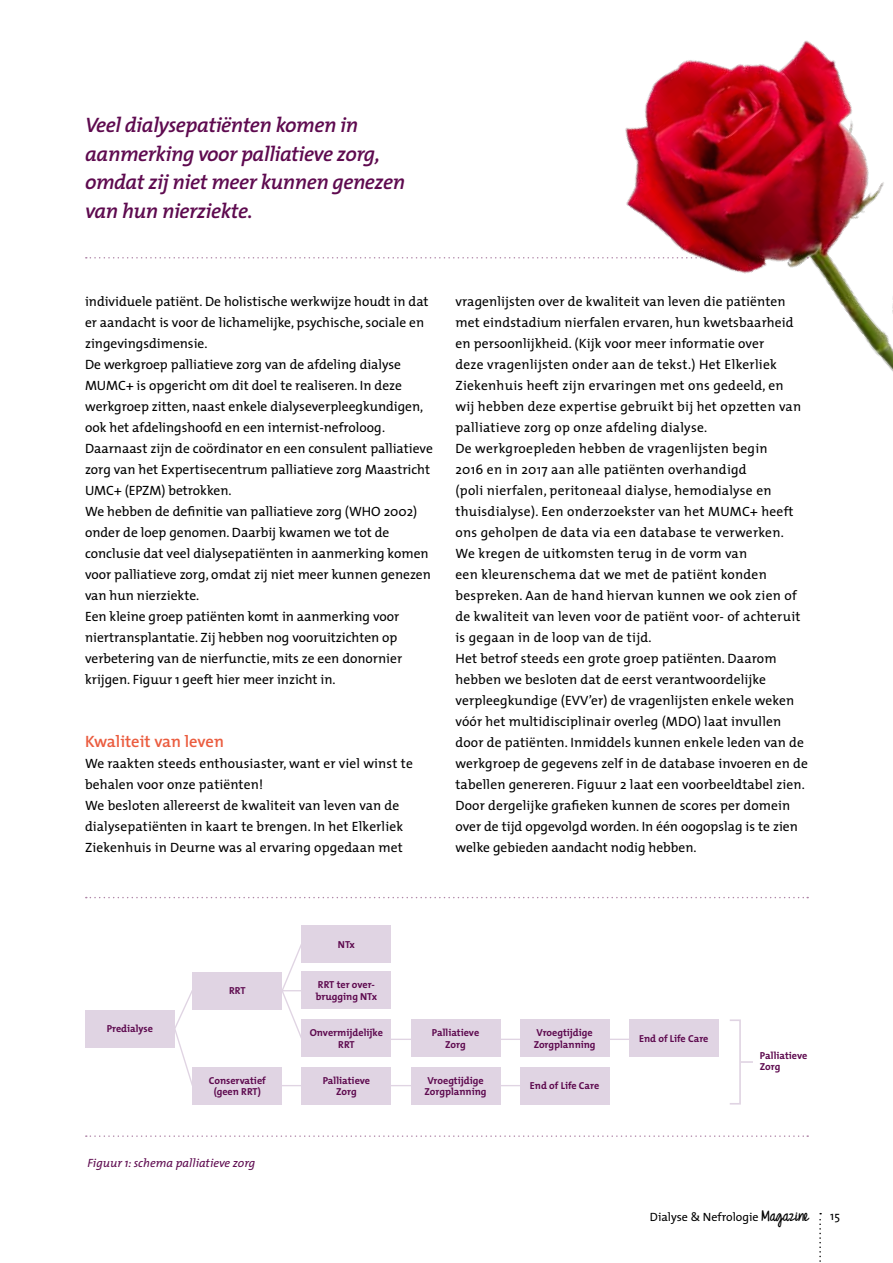
<style>
.page{position:relative;width:893px;height:1263px;background:#fff}
.page>*{position:absolute;margin:0;border:0;box-sizing:border-box;transform-origin:0 0}
.t1{font:italic 600 21px/28.5px "The Mix";letter-spacing:-.02em;color:#5e0a4f}
.t2{font:600 16.5px "The Mix";color:#eb5d40}
.t3{font:13.5px/21px "The Mix";letter-spacing:.01em;color:#000}
.t4{font:italic 12px "The Mix";color:#5e0a4f}
.t5{font:12px "The Mix";color:#000}
.t6{font:700 10.2px/11.6px "The Mix";color:#5e0a4f;text-align:center}
.s1{font-family:"Just Realize";font-weight:700;font-size:13.5px}
</style>
<div class="page">
<svg style="left:819px;top:1213px;width:2px;height:49px"></svg>
<svg style="left:86px;top:257px;width:420px;height:2px"></svg>
<hr style="left:281px;top:1085px;width:240px;height:1px;background:#e0d4e3">
<hr style="left:378px;top:1039px;width:256px;height:1px;background:#e0d4e3">
<div style="left:85px;top:1010px;width:90px;height:38px;background:#e0d4e3"></div>
<div style="left:192px;top:1067px;width:90px;height:37px;background:#e0d4e3"></div>
<div style="left:192px;top:972px;width:90px;height:38px;background:#e0d4e3"></div>
<div style="left:302px;top:1067px;width:89px;height:37px;background:#e0d4e3"></div>
<div style="left:411px;top:1067px;width:89px;height:37px;background:#e0d4e3"></div>
<div style="left:520px;top:1067px;width:89px;height:37px;background:#e0d4e3"></div>
<div style="left:411px;top:1019px;width:89px;height:38px;background:#e0d4e3"></div>
<div style="left:520px;top:1019px;width:89px;height:38px;background:#e0d4e3"></div>
<div style="left:629px;top:1019px;width:90px;height:38px;background:#e0d4e3"></div>
<div style="left:302px;top:1019px;width:89px;height:38px;background:#e0d4e3"></div>
<div style="left:302px;top:971px;width:89px;height:38px;background:#e0d4e3"></div>
<div style="left:302px;top:925px;width:89px;height:38px;background:#e0d4e3"></div>
<svg style="left:175px;top:990px;width:17px;height:96px"></svg>
<svg style="left:282px;top:942px;width:20px;height:98px"></svg>
<div style="left:729px;top:1019px;width:12px;height:85px;border:2px solid #e0d4e3"></div>
<svg style="left:741px;top:1061px;width:12px;height:2px"></svg>
<svg style="left:86px;top:897px;width:722px;height:1px"></svg>
<svg style="left:86px;top:1135px;width:722px;height:2px"></svg>
<img style="left:509px;top:40px;width:384px;height:332px">
<h1 class="t1" style="left:85px;top:110px;width:322px">Veel dialysepatiënten komen in aanmerking voor palliatieve zorg, omdat zij niet meer kunnen genezen van hun nierziekte.</h1>
<p class="t3" style="left:85px;top:291px;width:349px">individuele patiënt. De holistische werkwijze houdt in dat er aandacht is voor de lichamelijke, psychische, sociale en zingevingsdimensie.<br>De werkgroep palliatieve zorg van de afdeling dialyse MUMC+ is opgericht om dit doel te realiseren. In deze werkgroep zitten, naast enkele dialyseverpleegkundigen, ook het afdelingshoofd en een internist-nefroloog.<br>Daarnaast zijn de coördinator en een consulent palliatieve zorg van het Expertisecentrum palliatieve zorg Maastricht UMC+ (EPZM) betrokken.<br>We hebben de definitie van palliatieve zorg (WHO 2002) onder de loep genomen. Daarbij kwamen we tot de conclusie dat veel dialysepatiënten in aanmerking komen voor palliatieve zorg, omdat zij niet meer kunnen genezen van hun nierziekte.<br>Een kleine groep patiënten komt in aanmerking voor niertransplantatie. Zij hebben nog vooruitzichten op verbetering van de nierfunctie, mits ze een donornier krijgen. Figuur 1 geeft hier meer inzicht in.</p>
<p class="t2" style="left:85px;top:728px;width:140px">Kwaliteit van leven</p>
<p class="t3" style="left:85px;top:753px;width:329px">We raakten steeds enthousiaster, want er viel winst te behalen voor onze patiënten!<br>We besloten allereerst de kwaliteit van leven van de dialysepatiënten in kaart te brengen. In het Elkerliek Ziekenhuis in Deurne was al ervaring opgedaan met</p>
<p class="t3" style="left:455px;top:291px;width:354px">vragenlijsten over de kwaliteit van leven die patiënten met eindstadium nierfalen ervaren, hun kwetsbaarheid en persoonlijkheid. (Kijk voor meer informatie over<br>deze vragenlijsten onder aan de tekst.) Het Elkerliek Ziekenhuis heeft zijn ervaringen met ons gedeeld, en<br>wij hebben deze expertise gebruikt bij het opzetten van palliatieve zorg op onze afdeling dialyse.<br>De werkgroepleden hebben de vragenlijsten begin<br>2016 en in 2017 aan alle patiënten overhandigd<br>(poli nierfalen, peritoneaal dialyse, hemodialyse en thuisdialyse). Een onderzoekster van het MUMC+ heeft ons geholpen de data via een database te verwerken.<br>We kregen de uitkomsten terug in de vorm van<br>een kleurenschema dat we met de patiënt konden bespreken. Aan de hand hiervan kunnen we ook zien of de kwaliteit van leven voor de patiënt voor- of achteruit is gegaan in de loop van de tijd.<br>Het betrof steeds een grote groep patiënten. Daarom hebben we besloten dat de eerst verantwoordelijke verpleegkundige (EVV’er) de vragenlijsten enkele weken vóór het multidisciplinair overleg (MDO) laat invullen door de patiënten. Inmiddels kunnen enkele leden van de werkgroep de gegevens zelf in de database invoeren en de tabellen genereren. Figuur 2 laat een voorbeeldtabel zien.<br>Door dergelijke grafieken kunnen de scores per domein over de tijd opgevolgd worden. In één oogopslag is te zien welke gebieden aandacht nodig hebben.</p>
<p class="t6" style="left:229px;top:985px;width:18px">RRT</p>
<p class="t6" style="left:338px;top:938px;width:18px">NTx</p>
<p class="t6" style="left:316px;top:979px;width:63px;text-align:left">RRT ter over&shy;brugging NTx</p>
<p class="t6" style="left:107px;top:1023px;width:48px">Predialyse</p>
<p class="t6" style="left:209px;top:1074px;width:59px">Conservatief (geen RRT)</p>
<p class="t4" style="left:88px;top:1153px;width:169px">Figuur 1: schema palliatieve zorg</p>
<p class="t6" style="left:310px;top:1027px;width:75px">Onvermijdelijke<br>RRT</p>
<p class="t6" style="left:432px;top:1027px;width:49px">Palliatieve<br>Zorg</p>
<p class="t6" style="left:534px;top:1027px;width:63px;text-align:left">Vroegtijdige<br>Zorgplanning</p>
<p class="t6" style="left:639px;top:1032px;width:71px">End of Life Care</p>
<p class="t6" style="left:323px;top:1074px;width:49px">Palliatieve<br>Zorg</p>
<p class="t6" style="left:425px;top:1074px;width:63px;text-align:left">Vroegtijdige<br>Zorgplanning</p>
<p class="t6" style="left:530px;top:1080px;width:71px">End of Life Care</p>
<p class="t6" style="left:760px;top:1049px;width:49px;text-align:left">Palliatieve<br>Zorg</p>
<p class="t5" style="left:650px;top:1207px;width:160px">Dialyse &amp; Nefrologie <span class="s1">Magazine</span></p>
<p class="t5" style="left:830px;top:1206px;width:11px">15</p>
</div>
